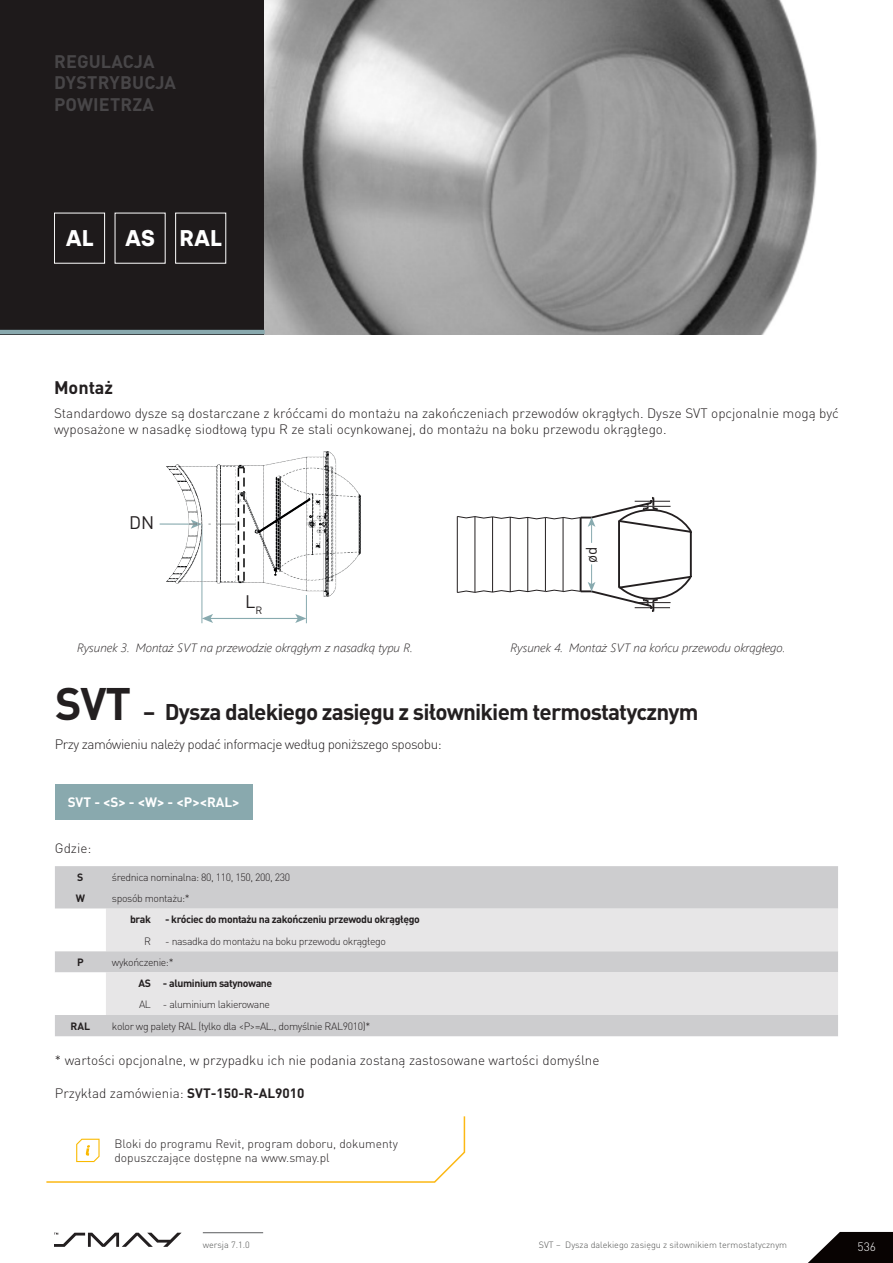
<style>
.page{position:relative;width:893px;height:1263px;background:#fff}
.page>*{position:absolute;margin:0;border:0;box-sizing:border-box;transform-origin:0 0}
.t1{font:700 22.65px "Silka";color:#fff}
._17_-_pełna_nazwa_pr{font:700 22.5px "DIN Pro";letter-spacing:-.035em;color:#231f20}
._5_-_podpis_strfy{font:700 18px "DIN Pro";letter-spacing:.01em;color:#484648}
._6_-_H1_-_czarny_12{font:700 18px "DIN Pro";color:#231f20}
.t2{font:18px "DIN Pro";color:#231f20}
.t3{font:15.3px "DIN Pro";color:#231f20}
._10_-_txt{font:300 13.5px/16.2px "DIN Pro";color:#231f20}
._17_-_pełna_nazwa_pr-2{font:300 13.5px "DIN Pro";letter-spacing:-.035em;color:#231f20}
._9_-_KZ_-_s_dystrybu{font:700 13.5px "DIN Pro";color:#fff}
.t4{font:italic 300 12px "Segoe UI";color:#231f20}
._12_-_txt_informacja{font:300 12px/14.4px "DIN Pro";color:#231f20}
.t5{font:300 12px "DIN Pro";color:#fff}
.tresc_light_czarn-le{font:300 10.5px "DIN Pro";letter-spacing:-.035em;color:#231f20}
.tresc_bold_czarny_le{font:700 10.5px "DIN Pro";letter-spacing:-.035em;color:#231f20}
.tresc_bold_czarny_sr{font:700 10.5px "DIN Pro";color:#231f20}
.tresc_bold_czarny_pr{font:700 10.5px "DIN Pro";color:#231f20}
.tresc_light_czarn-pr{font:300 10.5px "DIN Pro";color:#231f20}
.tresc_light_czarn-pr-2{font:700 10.5px "DIN Pro";color:#231f20}
.t6{font:300 9px "DIN Pro";color:#515251}
.s1{font-size:45px}
.s2{font-weight:700}
</style>
<div class="page">
<svg style="left:808px;top:1232px;width:85px;height:31px"></svg>
<hr style="left:203px;top:1232px;width:60px;height:1px;background:#6c6d70">
<svg style="left:54px;top:1233px;width:127px;height:14px"></svg>
<div style="left:0;top:0;width:893px;height:334px;background:#1e1a1b"></div>
<div style="left:265px;top:0;width:628px;height:335px;background:#fff"></div>
<img style="left:265px;top:0;width:552px;height:335px">
<div style="left:54px;top:213px;width:51px;height:51px;border:1px solid #fff"></div>
<div style="left:55px;top:784px;width:197px;height:36px;background:#89a9ae"></div>
<div style="left:55px;top:866px;width:783px;height:170px;background:#cdcdcf"></div>
<svg style="left:55px;top:909px;width:51px;height:106px"></svg>
<svg style="left:106px;top:909px;width:732px;height:106px;background:#e1e1e2"></svg>
<svg style="left:46px;top:1116px;width:420px;height:67px"></svg>
<hr style="left:0;top:330px;width:265px;height:4px;background:#89a9ae">
<hr style="left:160px;top:523px;width:34px;height:2px;background:#88aaaf">
<hr style="left:210px;top:618px;width:88px;height:1px;background:#88aaaf">
<svg style="left:203px;top:614px;width:10px;height:9px"></svg>
<svg style="left:295px;top:596px;width:12px;height:27px"></svg>
<hr style="left:202px;top:524px;width:1px;height:99px;background:#88aaaf">
<img style="left:167px;top:452px;width:194px;height:144px">
<svg style="left:457px;top:497px;width:235px;height:115px"></svg>
<p class="_5_-_podpis_strfy" style="left:54px;top:49px;width:102px">REGULACJA</p>
<p class="_5_-_podpis_strfy" style="left:54px;top:71px;width:123px">DYSTRYBUCJA</p>
<p class="_5_-_podpis_strfy" style="left:54px;top:92px;width:101px">POWIETRZA</p>
<p class="t1" style="left:66px;top:224px;width:30px">AL</p>
<p class="t1" style="left:125px;top:224px;width:31px">AS</p>
<p class="t1" style="left:179px;top:224px;width:44px">RAL</p>
<p class="_6_-_H1_-_czarny_12" style="left:54px;top:375px;width:61px">Montaż</p>
<p class="_10_-_txt" style="left:54px;top:405px;width:786px">Standardowo dysze są dostarczane z króćcami do montażu na zakończeniach przewodów okrągłych. Dysze SVT opcjonalnie mogą być wyposażone w nasadkę siodłową typu R ze stali ocynkowanej, do montażu na boku przewodu okrągłego.</p>
<p class="t2" style="left:129px;top:510px;width:27px">DN</p>
<p class="t2" style="left:245px;top:589px;width:19px">L<sub>R</sub></p>
<p class="t4" style="left:77px;top:638px;width:337px">Rysunek 3. Montaż SVT na przewodzie okrągłym z nasadką typu R.</p>
<p class="t3" style="left:581px;top:563px;width:18px;rotate:-90deg">ød</p>
<p class="t4" style="left:511px;top:638px;width:276px">Rysunek 4. Montaż SVT na końcu przewodu okrągłego.</p>
<p class="_17_-_pełna_nazwa_pr" style="left:55px;top:696px;width:645px"><span class="s1">SVT</span> – Dysza dalekiego zasięgu z siłownikiem termostatycznym</p>
<p class="_17_-_pełna_nazwa_pr-2" style="left:55px;top:735px;width:388px">Przy zamówieniu należy podać informacje według poniższego sposobu:</p>
<p class="_9_-_KZ_-_s_dystrybu" style="left:68px;top:793px;width:173px">SVT - &lt;S&gt; - &lt;W&gt; - &lt;P&gt;&lt;RAL&gt;</p>
<p class="_10_-_txt" style="left:55px;top:840px;width:38px">Gdzie:</p>
<p class="tresc_bold_czarny_sr" style="left:77px;top:870px;width:8px">S</p>
<p class="tresc_light_czarn-le" style="left:112px;top:870px;width:180px">średnica nominalna: 80, 110, 150, 200, 230</p>
<p class="tresc_bold_czarny_sr" style="left:76px;top:891px;width:11px">W</p>
<p class="tresc_light_czarn-le" style="left:112px;top:891px;width:79px">sposób montażu:*</p>
<p class="tresc_bold_czarny_pr" style="left:130px;top:912px;width:22px">brak</p>
<p class="tresc_bold_czarny_le" style="left:165px;top:912px;width:256px">- króciec do montażu na zakończeniu przewodu okrągłęgo</p>
<p class="tresc_light_czarn-pr" style="left:144px;top:934px;width:8px">R</p>
<p class="tresc_light_czarn-le" style="left:165px;top:934px;width:222px">- nasadka do montażu na boku przewodu okrągłego</p>
<p class="tresc_bold_czarny_sr" style="left:77px;top:955px;width:8px">P</p>
<p class="tresc_light_czarn-le" style="left:112px;top:955px;width:63px">wykończenie:*</p>
<p class="tresc_light_czarn-pr-2" style="left:138px;top:976px;width:14px">AS</p>
<p class="tresc_bold_czarny_le" style="left:163px;top:976px;width:111px">- aluminium satynowane</p>
<p class="tresc_light_czarn-pr" style="left:139px;top:997px;width:13px">AL</p>
<p class="tresc_light_czarn-le" style="left:163px;top:997px;width:109px">- aluminium lakierowane</p>
<p class="tresc_bold_czarny_sr" style="left:71px;top:1019px;width:21px">RAL</p>
<p class="tresc_light_czarn-le" style="left:112px;top:1019px;width:260px">kolor wg palety RAL (tylko dla &lt;P&gt;=AL., domyślnie RAL9010)*</p>
<p class="_10_-_txt" style="left:55px;top:1052px;width:546px">* wartości opcjonalne, w przypadku ich nie podania zostaną zastosowane wartości domyślne</p>
<p class="_10_-_txt" style="left:55px;top:1084px;width:251px">Przykład zamówienia: <span class="s2">SVT-150-R-AL9010</span></p>
<p class="_12_-_txt_informacja" style="left:114px;top:1136px;width:285px">Bloki do programu Revit, program doboru, dokumenty dopuszczające dostępne na www.smay.pl</p>
<p class="t6" style="left:203px;top:1239px;width:48px">wersja 7.1.0</p>
<p class="t6" style="left:539px;top:1239px;width:250px">SVT – Dysza dalekiego zasięgu z siłownikiem termostatycznym</p>
<p class="t5" style="left:858px;top:1238px;width:20px">536</p>
</div>
